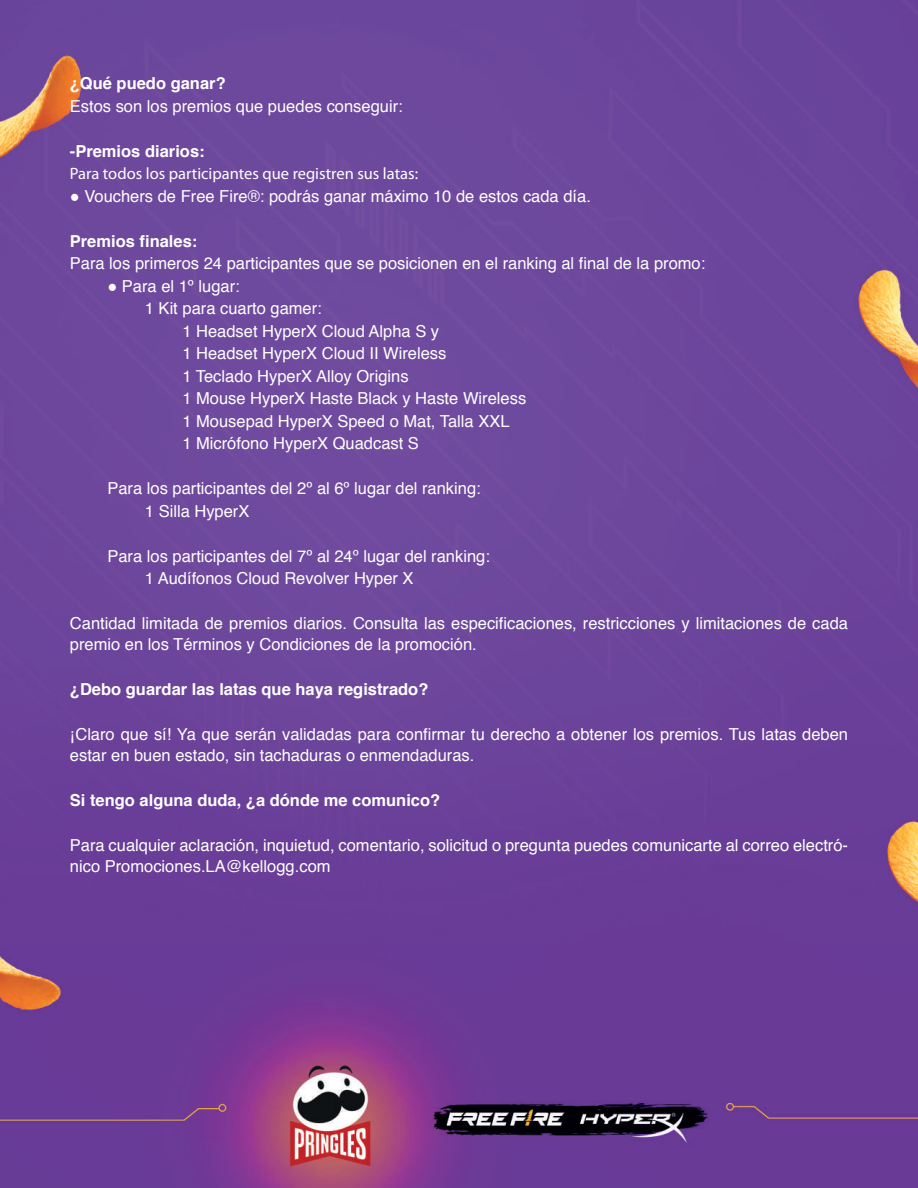
<style>
.page{position:relative;width:918px;height:1188px;background:#fff}
.page>*{position:absolute;margin:0;border:0;box-sizing:border-box;transform-origin:0 0}
.t1{font:16.5px/21px "Helvetica";color:#fff}
.t2{font:700 16.5px "Helvetica";color:#fff}
.t3{font:16.5px "Myriad Pro";color:#fff}
</style>
<div class="page">
<img style="left:1px;top:0;width:917px;height:1188px">
<p class="t2" style="left:70px;top:73px;width:157px">¿Qué puedo ganar?</p>
<p class="t1" style="left:70px;top:96px;width:334px">Estos son los premios que puedes conseguir:</p>
<p class="t2" style="left:70px;top:140px;width:136px">-Premios diarios:</p>
<p class="t3" style="left:70px;top:163px;width:350px">Para todos los participantes que registren sus latas:</p>
<p class="t1" style="left:70px;top:186px;width:523px">● Vouchers de Free Fire®: podrás ganar máximo 10 de estos cada día.</p>
<p class="t2" style="left:70px;top:230px;width:129px">Premios finales:</p>
<p class="t1" style="left:70px;top:253px;width:637px">Para los primeros 24 participantes que se posicionen en el ranking al final de la promo:</p>
<p class="t1" style="left:107px;top:276px;width:134px">● Para el 1º lugar:</p>
<p class="t1" style="left:145px;top:298px;width:178px">1 Kit para cuarto gamer:</p>
<p class="t1" style="left:182px;top:321px;width:258px">1 Headset HyperX Cloud Alpha S y</p>
<p class="t1" style="left:182px;top:343px;width:266px">1 Headset HyperX Cloud II Wireless</p>
<p class="t1" style="left:182px;top:366px;width:228px">1 Teclado HyperX Alloy Origins</p>
<p class="t1" style="left:182px;top:388px;width:345px">1 Mouse HyperX Haste Black y Haste Wireless</p>
<p class="t1" style="left:182px;top:411px;width:329px">1 Mousepad HyperX Speed o Mat, Talla XXL</p>
<p class="t1" style="left:182px;top:433px;width:238px">1 Micrófono HyperX Quadcast S</p>
<p class="t1" style="left:145px;top:478px;width:337px;line-height:22.5px;text-indent:-38px">Para los participantes del 2º al 6º lugar del ranking:<br>1 Silla HyperX</p>
<p class="t1" style="left:145px;top:545px;width:347px;line-height:22.5px;text-indent:-38px">Para los participantes del 7º al 24º lugar del ranking:<br>1 Audífonos Cloud Revolver Hyper X</p>
<p class="t1" style="left:70px;top:613px;width:780px">Cantidad limitada de premios diarios. Consulta las especificaciones, restricciones y limitaciones de cada premio en los Términos y Condiciones de la promoción.</p>
<p class="t2" style="left:70px;top:679px;width:360px">¿Debo guardar las latas que haya registrado?</p>
<p class="t1" style="left:70px;top:724px;width:780px">¡Claro que sí! Ya que serán validadas para confirmar tu derecho a obtener los premios. Tus latas deben estar en buen estado, sin tachaduras o enmendaduras.</p>
<p class="t2" style="left:70px;top:790px;width:372px">Si tengo alguna duda, ¿a dónde me comunico?</p>
<p class="t1" style="left:70px;top:835px;width:780px">Para cualquier aclaración, inquietud, comentario, solicitud o pregunta puedes comunicarte al correo electró&shy;nico Promociones.LA@kellogg.com</p>
</div>
